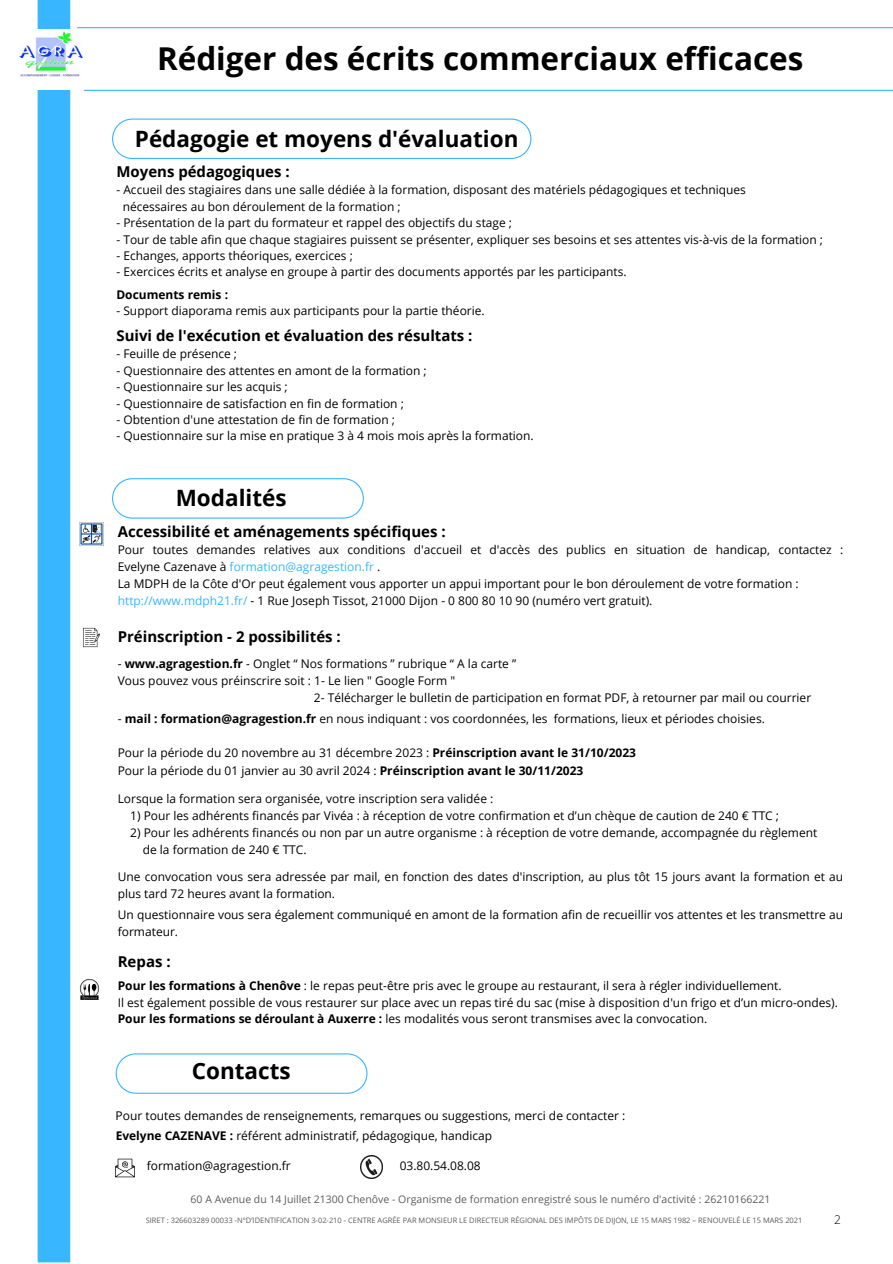
<style>
.page{position:relative;width:893px;height:1264px;background:#fff}
.page>*{position:absolute;margin:0;border:0;box-sizing:border-box;transform-origin:0 0}
.t1{font:700 31.5px "Open Sans";color:#000}
.t2{font:700 22.5px "Open Sans";color:#000}
.t3{font:700 15px "Open Sans";color:#000}
.t4{font:12px/17px "Open Sans";color:#000}
.t5{font:700 12px "Open Sans";color:#000}
.t6{font:300 12px "Open Sans";color:#000}
.t7{font:10.5px "Open Sans";color:#5d5d5d}
.t8{font:7.5px "Open Sans";color:#5d5d5d}
.s1{color:#38b6ff}
.s2{font-weight:700}
</style>
<div class="page">
<div style="left:38px;top:0;width:32px;height:1262px;background:#38b6ff"></div>
<hr style="left:77px;top:27px;width:815px;height:1px;background:#38b6ff">
<hr style="left:84px;top:90px;width:808px;height:1px;background:#38b6ff">
<img style="left:19px;top:29px;width:64px;height:61px">
<svg style="left:112px;top:118px;width:419px;height:41px"></svg>
<div style="left:112px;top:478px;width:251px;height:41px;background:#81d0ff;border-radius:20px"></div>
<svg style="left:112px;top:478px;width:252px;height:40px;background:#f5fbff"></svg>
<img style="left:79px;top:522px;width:24px;height:24px">
<img style="left:83px;top:627px;width:17px;height:21px">
<img style="left:79px;top:979px;width:20px;height:20px">
<div style="left:116px;top:1053px;width:251px;height:41px;background:#5bc2ff;border-radius:20px"></div>
<svg style="left:116px;top:1053px;width:251px;height:40px;background:#f6fbff"></svg>
<img style="left:116px;top:1158px;width:19px;height:19px">
<img style="left:360px;top:1155px;width:23px;height:23px">
<p class="t1" style="left:157px;top:37px;width:648px">Rédiger des écrits commerciaux efficaces</p>
<p class="t2" style="left:135px;top:123px;width:385px">Pédagogie et moyens d'évaluation</p>
<p class="t3" style="left:116px;top:161px;width:175px">Moyens pédagogiques :</p>
<p class="t4" style="left:116px;top:181px;width:631px">- Accueil des stagiaires dans une salle dédiée à la formation, disposant des matériels pédagogiques et techniques</p>
<p class="t4" style="left:123px;top:198px;width:279px">nécessaires au bon déroulement de la formation ;</p>
<p class="t4" style="left:116px;top:214px;width:397px">- Présentation de la part du formateur et rappel des objectifs du stage ;</p>
<p class="t4" style="left:116px;top:230px;width:708px">- Tour de table afin que chaque stagiaires puissent se présenter, expliquer ses besoins et ses attentes vis-à-vis de la formation ;</p>
<p class="t4" style="left:116px;top:247px;width:238px">- Echanges, apports théoriques, exercices ;</p>
<p class="t4" style="left:116px;top:263px;width:511px">- Exercices écrits et analyse en groupe à partir des documents apportés par les participants.</p>
<p class="t5" style="left:116px;top:286px;width:113px">Documents remis :</p>
<p class="t4" style="left:116px;top:302px;width:370px">- Support diaporama remis aux participants pour la partie théorie.</p>
<p class="t3" style="left:116px;top:325px;width:357px">Suivi de l'exécution et évaluation des résultats :</p>
<p class="t4" style="left:116px;top:345px;width:122px">- Feuille de présence ;</p>
<p class="t4" style="left:116px;top:361px;width:312px">- Questionnaire des attentes en amont de la formation ;</p>
<p class="t4" style="left:116px;top:378px;width:173px">- Questionnaire sur les acquis ;</p>
<p class="t4" style="left:116px;top:394px;width:289px">- Questionnaire de satisfaction en fin de formation ;</p>
<p class="t4" style="left:116px;top:411px;width:280px">- Obtention d'une attestation de fin de formation ;</p>
<p class="t4" style="left:116px;top:427px;width:419px">- Questionnaire sur la mise en pratique 3 à 4 mois mois après la formation.</p>
<p class="t2" style="left:176px;top:482px;width:112px">Modalités</p>
<p class="t3" style="left:118px;top:521px;width:329px">Accessibilité et aménagements spécifiques :</p>
<p class="t4" style="left:118px;top:540px;width:727px">Pour toutes demandes relatives aux conditions d'accueil et d'accès des publics en situation de handicap, contactez :<br>Evelyne Cazenave à <span class="s1">formation@agragestion.fr</span> .</p>
<p class="t4" style="left:118px;top:574px;width:682px">La MDPH de la Côte d'Or peut également vous apporter un appui important pour le bon déroulement de votre formation :</p>
<p class="t4" style="left:118px;top:591px;width:536px"><span class="s1">http://www.mdph21.fr/</span> - 1 Rue Joseph Tissot, 21000 Dijon - 0 800 80 10 90 (numéro vert gratuit).</p>
<p class="t3" style="left:118px;top:626px;width:224px">Préinscription - 2 possibilités :</p>
<p class="t4" style="left:118px;top:655px;width:400px">- <span class="s2">www.agragestion.fr</span> - Onglet “ Nos formations ” rubrique “ A la carte ”</p>
<p class="t4" style="left:118px;top:672px;width:339px">Vous pouvez vous préinscrire soit : 1- Le lien " Google Form "</p>
<p class="t4" style="left:314px;top:688px;width:499px">2- Télécharger le bulletin de participation en format PDF, à retourner par mail ou courrier</p>
<p class="t4" style="left:118px;top:710px;width:648px">- <span class="s2">mail : formation@agragestion.fr</span> en nous indiquant : vos coordonnées, les formations, lieux et périodes choisies.</p>
<p class="t4" style="left:118px;top:744px;width:519px">Pour la période du 20 novembre au 31 décembre 2023 : <span class="s2">Préinscription avant le 31/10/2023</span></p>
<p class="t4" style="left:118px;top:761px;width:467px">Pour la période du 01 janvier au 30 avril 2024 : <span class="s2">Préinscription avant le 30/11/2023</span></p>
<p class="t4" style="left:118px;top:789px;width:377px">Lorsque la formation sera organisée, votre inscription sera validée :</p>
<p class="t4" style="left:130px;top:806px;width:650px">1) Pour les adhérents financés par Vivéa : à réception de votre confirmation et d’un chèque de caution de 240 € TTC ;</p>
<p class="t4" style="left:130px;top:823px;width:688px">2) Pour les adhérents financés ou non par un autre organisme : à réception de votre demande, accompagnée du règlement</p>
<p class="t4" style="left:143px;top:840px;width:165px">de la formation de 240 € TTC.</p>
<p class="t4" style="left:118px;top:868px;width:727px">Une convocation vous sera adressée par mail, en fonction des dates d'inscription, au plus tôt 15 jours avant la formation et au plus tard 72 heures avant la formation.</p>
<p class="t4" style="left:118px;top:906px;width:727px">Un questionnaire vous sera également communiqué en amont de la formation afin de recueillir vos attentes et les transmettre au formateur.</p>
<p class="t3" style="left:118px;top:950px;width:54px">Repas :</p>
<p class="t4" style="left:118px;top:976px;width:665px"><span class="s2">Pour les formations à Chenôve</span> : le repas peut-être pris avec le groupe au restaurant, il sera à régler individuellement.</p>
<p class="t4" style="left:118px;top:993px;width:721px">Il est également possible de vous restaurer sur place avec un repas tiré du sac (mise à disposition d'un frigo et d’un micro-ondes).</p>
<p class="t4" style="left:118px;top:1010px;width:591px"><span class="s2">Pour les formations se déroulant à Auxerre :</span> les modalités vous seront transmises avec la convocation.</p>
<p class="t2" style="left:192px;top:1055px;width:100px">Contacts</p>
<p class="t4" style="left:116px;top:1107px;width:511px">Pour toutes demandes de renseignements, remarques ou suggestions, merci de contacter :</p>
<p class="t4" style="left:116px;top:1126px;width:378px"><span class="s2">Evelyne CAZENAVE :</span> référent administratif, pédagogique, handicap</p>
<p class="t4" style="left:147px;top:1156px;width:145px">formation@agragestion.fr</p>
<p class="t4" style="left:400px;top:1156px;width:82px">03.80.54.08.08</p>
<p class="t7" style="left:190px;top:1191px;width:581px">60 A Avenue du 14 Juillet 21300 Chenôve - Organisme de formation enregistré sous le numéro d'activité : 26210166221</p>
<p class="t8" style="left:146px;top:1214px;width:658px">SIRET : 326603289 00033 -N°D’IDENTIFICATION 3-02-210 - CENTRE AGRÉE PAR MONSIEUR LE DIRECTEUR RÉGIONAL DES IMPÔTS DE DIJON, LE 15 MARS 1982 – RENOUVELÉ LE 15 MARS 2021</p>
<p class="t6" style="left:834px;top:1210px;width:8px">2</p>
</div>
